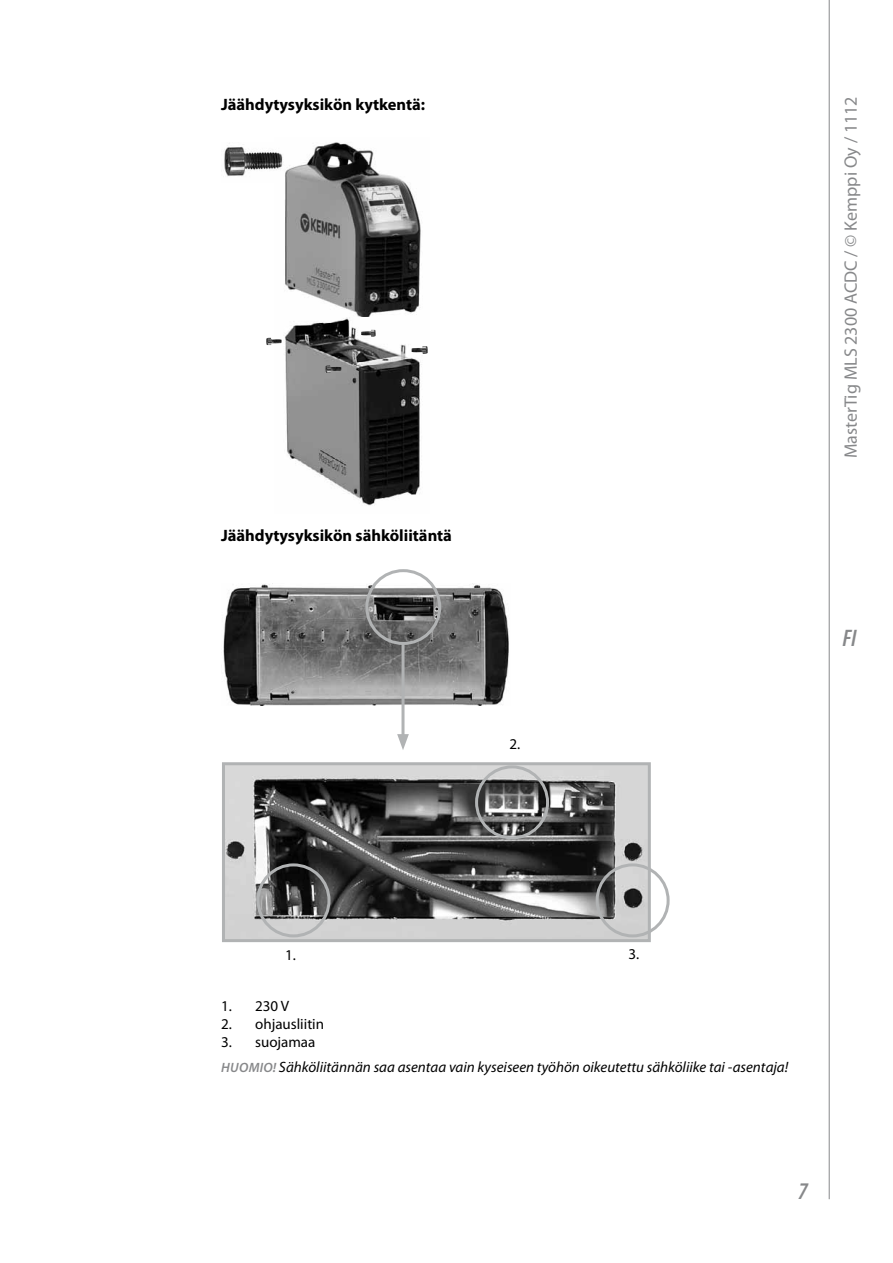
<style>
.page{position:relative;width:893px;height:1263px;background:#fff}
.page>*{position:absolute;margin:0;border:0;box-sizing:border-box;transform-origin:0 0}
.t1{font:italic 600 condensed 24px "Myriad Pro";color:#87888a}
.t2{font:18px "Myriad Pro";color:#87888a}
.t3{font:700 16.5px "Myriad Pro";color:#000}
.t4{font:italic 15px/24.5px "Myriad Pro";color:#000}
.t5{font:15px "Myriad Pro";color:#000}
.s1{font-style:normal}
.s2{font-weight:600;font-size:13.5px;color:#87888a}
</style>
<div class="page">
<img style="left:285px;top:142px;width:136px;height:175px">
<img style="left:285px;top:318px;width:135px;height:188px">
<img style="left:224px;top:147px;width:59px;height:29px">
<img style="left:266px;top:338px;width:16px;height:7px">
<img style="left:325px;top:365px;width:16px;height:8px">
<img style="left:361px;top:330px;width:15px;height:7px">
<img style="left:412px;top:346px;width:16px;height:8px">
<img style="left:223px;top:583px;width:286px;height:122px">
<svg style="left:401px;top:645px;width:4px;height:89px"></svg>
<svg style="left:397px;top:734px;width:12px;height:16px"></svg>
<div style="left:365px;top:569px;width:76px;height:76px;border:3px solid #b1b3b4;border-radius:50%"></div>
<img style="left:226px;top:766px;width:421px;height:172px">
<div style="left:222px;top:762px;width:429px;height:180px;border:3px solid #b1b3b4"></div>
<div style="left:256px;top:863px;width:74px;height:74px;border:3px solid #b1b3b4;border-radius:50%"></div>
<div style="left:475px;top:765px;width:74px;height:74px;border:3px solid #b1b3b4;border-radius:50%"></div>
<div style="left:596px;top:863px;width:74px;height:74px;border:3px solid #b1b3b4;border-radius:50%"></div>
<hr style="left:829px;top:0;width:1px;height:1199px;background:#87888a">
<p class="t3" style="left:221px;top:94px;width:206px">Jäähdytysyksikön kytkentä:</p>
<p class="t3" style="left:221px;top:525px;width:232px">Jäähdytysyksikön sähköliitäntä</p>
<p class="t5" style="left:509px;top:735px;width:12px">2.</p>
<p class="t2" style="left:840px;top:458px;width:363px;rotate:-90deg">MasterTig MLS 2300 ACDC / © Kemppi Oy / 1112</p>
<h1 class="t1" style="left:842px;top:624px;width:16px">FI</h1>
<p class="t5" style="left:285px;top:946px;width:12px">1.</p>
<p class="t5" style="left:629px;top:945px;width:12px">3.</p>
<p class="t5" style="left:221px;top:997px;width:70px">1. 230 V</p>
<p class="t5" style="left:221px;top:1015px;width:105px">2. ohjausliitin</p>
<p class="t4" style="left:221px;top:1030px;width:569px"><span class="s1">3. suojamaa<br></span><span class="s2">HUOMIO!</span> Sähköliitännän saa asentaa vain kyseiseen työhön oikeutettu sähköliike tai -asentaja!</p>
<h1 class="t1" style="left:798px;top:1176px;width:11px">7</h1>
</div>
